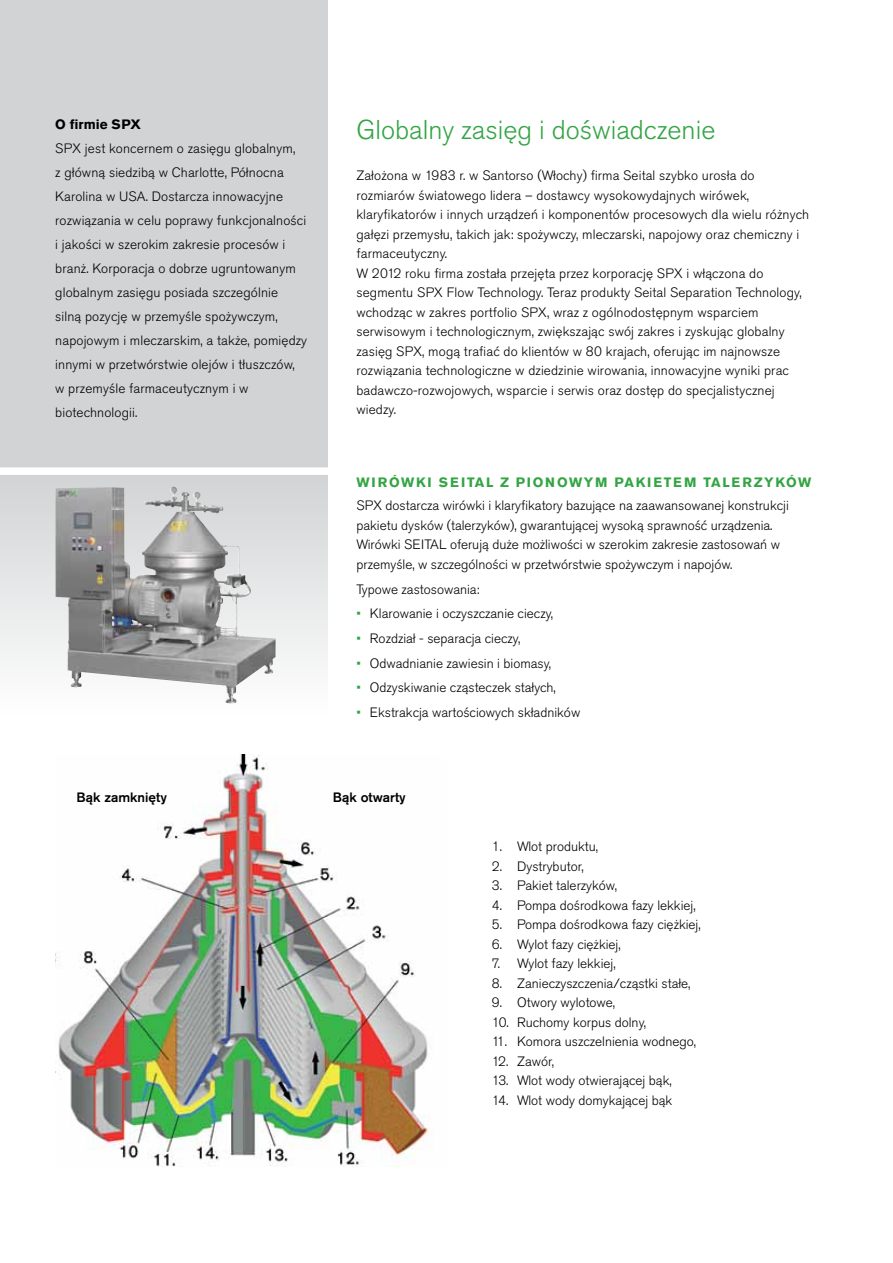
<style>
.page{position:relative;width:893px;height:1263px;background:#fff}
.page>*{position:absolute;margin:0;border:0;box-sizing:border-box;transform-origin:0 0}
.t1{font:300 27px "Akzidenz Grotesk Pro";color:#33a544}
.t2{font:300 13.5px/19.5px "Akzidenz Grotesk Pro";letter-spacing:.01em;color:#000}
.t3{font:700 13.5px "Akzidenz Grotesk Pro";letter-spacing:.12em;color:#33a544}
.t4{font:500 13.5px "Akzidenz Grotesk Pro";color:#000}
.t5{font:700 13.5px "Akzidenz Grotesk Pro";color:#000}
.s1{color:#33a544}
</style>
<div class="page">
<div style="left:0;top:0;width:327px;height:471px;background:#d1d3d4"></div>
<div style="left:0;top:471px;width:327px;height:243px;background:linear-gradient(to bottom,#d0d2d3,#fefefe)"></div>
<img style="left:55px;top:755px;width:378px;height:412px">
<img style="left:55px;top:486px;width:221px;height:218px">
<div style="left:0;top:467px;width:333px;height:8px;background:#fff"></div>
<p class="t5" style="left:55px;top:116px;width:87px">O FIRMIE SPX</p>
<p class="t2" style="left:55px;top:136px;width:253px;line-height:24px">SPX jest koncernem o zasięgu globalnym,<br>z główną siedzibą w Charlotte, Północna Karolina w USA. Dostarcza innowacyjne rozwiązania w celu poprawy funkcjonalności i jakości w szerokim zakresie procesów i branż. Korporacja o dobrze ugruntowanym globalnym zasięgu posiada szczególnie silną pozycję w przemyśle spożywczym, napojowym i mleczarskim, a także, pomiędzy innymi w przetwórstwie olejów i tłuszczów, w przemyśle farmaceutycznym i w biotechnologii.</p>
<h1 class="t1" style="left:356px;top:112px;width:360px">Globalny zasięg i doświadczenie</h1>
<p class="t2" style="left:356px;top:166px;width:454px">Założona w 1983 r. w Santorso (Włochy) firma Seital szybko urosła do rozmiarów światowego lidera – dostawcy wysokowydajnych wirówek, klaryfikatorów i innych urządzeń i komponentów procesowych dla wielu różnych gałęzi przemysłu, takich jak: spożywczy, mleczarski, napojowy oraz chemiczny i farmaceutyczny.<br>W 2012 roku firma została przejęta przez korporację SPX i włączona do segmentu SPX Flow Technology. Teraz produkty Seital Separation Technology, wchodząc w zakres portfolio SPX, wraz z ogólnodostępnym wsparciem serwisowym i technologicznym, zwiększając swój zakres i zyskując globalny zasięg SPX, mogą trafiać do klientów w 80 krajach, oferując im najnowsze rozwiązania technologiczne w dziedzinie wirowania, innowacyjne wyniki prac badawczo-rozwojowych, wsparcie i serwis oraz dostęp do specjalistycznej wiedzy.</p>
<p class="t3" style="left:356px;top:473px;width:170px">WI RÓWKI SEITAL Z PIO</p>
<p class="t3" style="left:545px;top:473px;width:112px">NOWYM PAKIETE</p>
<p class="t3" style="left:684px;top:473px;width:30px">M TALE</p>
<p class="t3" style="left:742px;top:473px;width:68px">RZYKÓW</p>
<p class="t2" style="left:356px;top:496px;width:434px">SPX dostarcza wirówki i klaryfikatory bazujące na zaawansowanej konstrukcji pakietu dysków (talerzyków), gwarantującej wysoką sprawność urządzenia.<br>Wirówki SEITAL oferują duże możliwości w szerokim zakresie zastosowań w przemyśle, w szczególności w przetwórstwie spożywczym i napojów.</p>
<p class="t2" style="left:356px;top:579px;width:125px">Typowe zastosowania:</p>
<p class="t2" style="left:356px;top:604px;width:198px"><span class="s1">•</span> Klarowanie i oczyszczanie cieczy,</p>
<p class="t2" style="left:356px;top:628px;width:165px"><span class="s1">•</span> Rozdział - separacja cieczy,</p>
<p class="t2" style="left:356px;top:653px;width:196px"><span class="s1">•</span> Odwadnianie zawiesin i biomasy,</p>
<p class="t2" style="left:356px;top:678px;width:201px"><span class="s1">•</span> Odzyskiwanie cząsteczek stałych,</p>
<p class="t2" style="left:356px;top:703px;width:225px"><span class="s1">•</span> Ekstrakcja wartościowych składników</p>
<p class="t4" style="left:77px;top:789px;width:92px">Bąk zamknięty</p>
<p class="t4" style="left:333px;top:789px;width:74px">Bąk otwarty</p>
<p class="t2" style="left:492px;top:837px;width:108px">1. Wlot produktu,</p>
<p class="t2" style="left:492px;top:856px;width:93px">2. Dystrybutor,</p>
<p class="t2" style="left:492px;top:876px;width:127px">3. Pakiet talerzyków,</p>
<p class="t2" style="left:492px;top:895px;width:205px">4. Pompa dośrodkowa fazy lekkiej,</p>
<p class="t2" style="left:492px;top:915px;width:210px">5. Pompa dośrodkowa fazy ciężkiej,</p>
<p class="t2" style="left:492px;top:934px;width:130px">6. Wylot fazy ciężkiej,</p>
<p class="t2" style="left:492px;top:954px;width:125px">7. Wylot fazy lekkiej,</p>
<p class="t2" style="left:492px;top:973px;width:200px">8. Zanieczyszczenia/cząstki stałe,</p>
<p class="t2" style="left:492px;top:993px;width:125px">9. Otwory wylotowe,</p>
<p class="t2" style="left:492px;top:1012px;width:156px">10. Ruchomy korpus dolny,</p>
<p class="t2" style="left:492px;top:1032px;width:206px">11. Komora uszczelnienia wodnego,</p>
<p class="t2" style="left:492px;top:1051px;width:64px">12. Zawór,</p>
<p class="t2" style="left:492px;top:1071px;width:181px">13. Wlot wody otwierającej bąk,</p>
<p class="t2" style="left:492px;top:1090px;width:182px">14. Wlot wody domykającej bąk</p>
</div>
